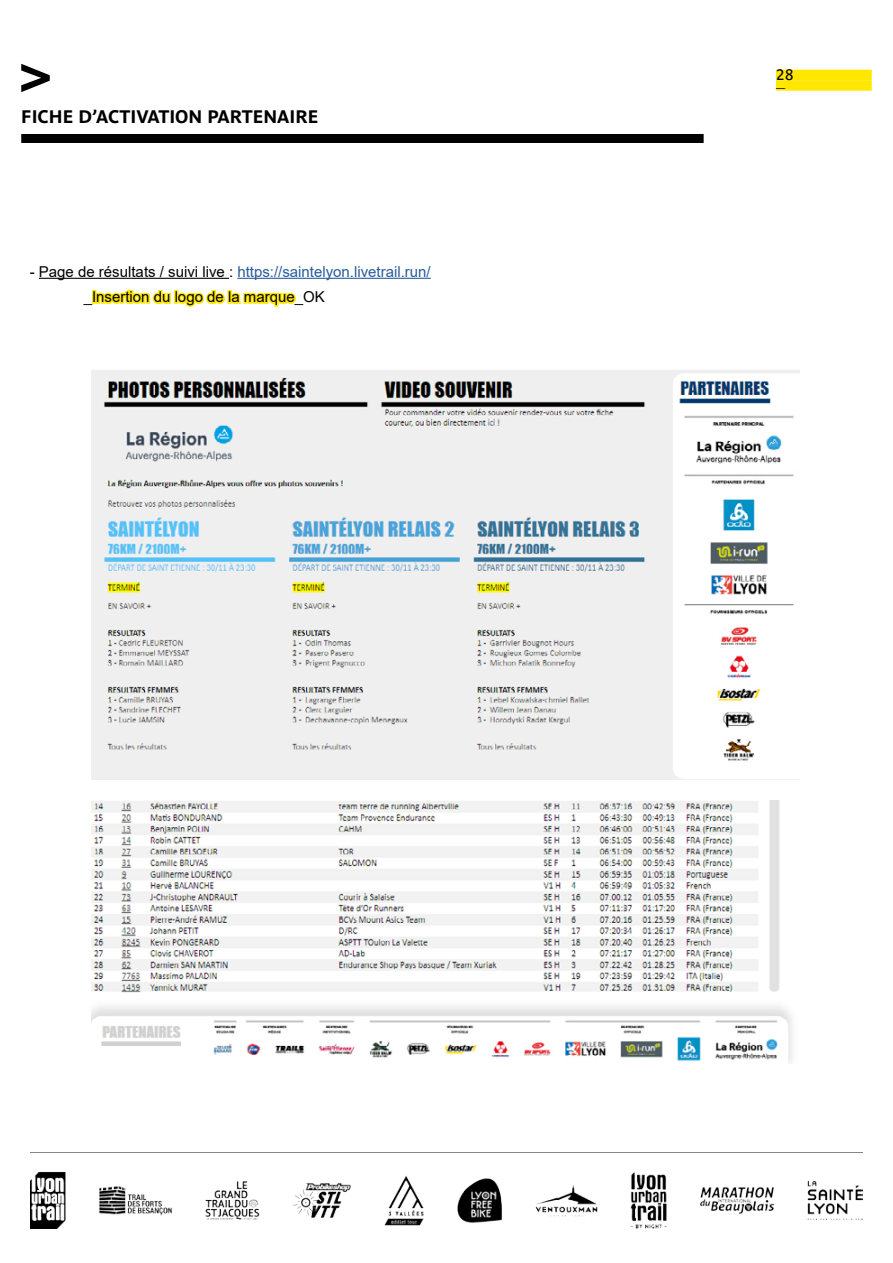
<style>
.page{position:relative;width:893px;height:1263px;background:#fff}
.page>*{position:absolute;margin:0;border:0;box-sizing:border-box;transform-origin:0 0}
.t1{font:700 18px "Parisine Pro";color:#000}
.t2{font:15px/25.5px "Arial";color:#000}
.t3{font:15px "Parisine Pro";color:#000}
.t4{font:9px "Parisine Pro";color:#000}
.s1{color:#275b9b}
</style>
<div class="page">
<div style="left:776px;top:70px;width:96px;height:10px;background:#ffe700"></div>
<div style="left:776px;top:80px;width:96px;height:11px;background:#ffe700"></div>
<div style="left:21px;top:134px;width:683px;height:9px;background:#000"></div>
<svg style="left:21px;top:64px;width:29px;height:28px"></svg>
<img style="left:30px;top:1152px;width:833px;height:76px">
<img style="left:91px;top:370px;width:708px;height:410px">
<img style="left:91px;top:800px;width:701px;height:263px">
<hr style="left:39px;top:278px;width:190px;height:1px;background:#000">
<hr style="left:237px;top:278px;width:194px;height:1px;background:#275b9b">
<div style="left:92px;top:290px;width:4px;height:14px;border:3px solid #ffe700"></div>
<svg style="left:94px;top:277px;width:204px;height:30px"></svg>
<p class="t1" style="left:21px;top:103px;width:299px">FICHE D’ACTIVATION PARTENAIRE</p>
<p class="t2" style="left:84px;top:259px;width:349px;text-indent:-54px">- Page de résultats / suivi live : <span class="s1">https://saintelyon.livetrail.run/ </span>_Insertion du logo de la marque_OK</p>
<p class="t3" style="left:776px;top:64px;width:19px">28</p>
<p class="t4" style="left:776px;top:81px;width:11px">—</p>
</div>
